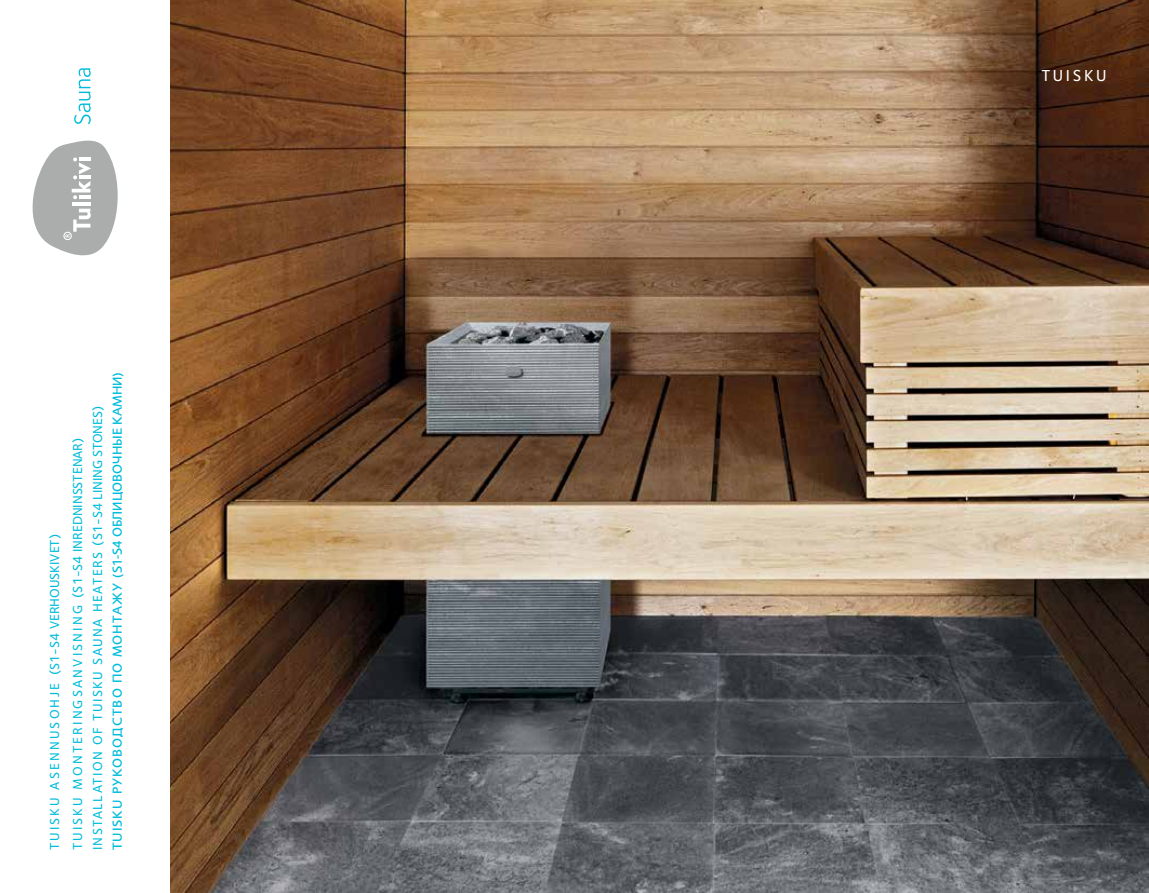
<style>
.page{position:relative;width:1149px;height:893px;background:#fff}
.page>*{position:absolute;margin:0;border:0;box-sizing:border-box;transform-origin:0 0}
.t1{font:500 16.5px "Foundry Sterling OT2";letter-spacing:.16em;color:#fff}
.t2{font:500 13.5px/23.1px "Foundry Sterling OT2";letter-spacing:.16em;color:#00bcda}
.t3{font:500 13.5px "Foundry Sterling OT2";letter-spacing:.11em;color:#00bcda}
.t4{font:13.5px "Foundry Sans Medium CY";letter-spacing:.07em;color:#00bcda}
</style>
<div class="page">
<img style="left:170px;top:0;width:978px;height:893px">
<svg style="left:32px;top:140px;width:86px;height:116px"></svg>
<svg style="left:74px;top:68px;width:17px;height:56px"></svg>
<p class="t2" style="left:42px;top:850px;width:414px;rotate:-90deg">TUISKU ASENNUSOHJE (S1-S4 VERHOUSKIVET)<br>TUISKU MONTERINGSANVISNING (S1-S4 INREDNINSSTENAR)</p>
<p class="t3" style="left:87px;top:850px;width:446px;rotate:-90deg">INSTALLATION OF TUISKU SAUNA HEATERS (S1-S4 LINING STONES)</p>
<p class="t4" style="left:109px;top:850px;width:480px;rotate:-90deg">TUISKU РУКОВОДСТВО ПО МОНТАЖУ (S1-S4 ОБЛИЦОВОЧНЫЕ КАМНИ)</p>
<p class="t1" style="left:1041px;top:63px;width:67px">TUISKU</p>
</div>
